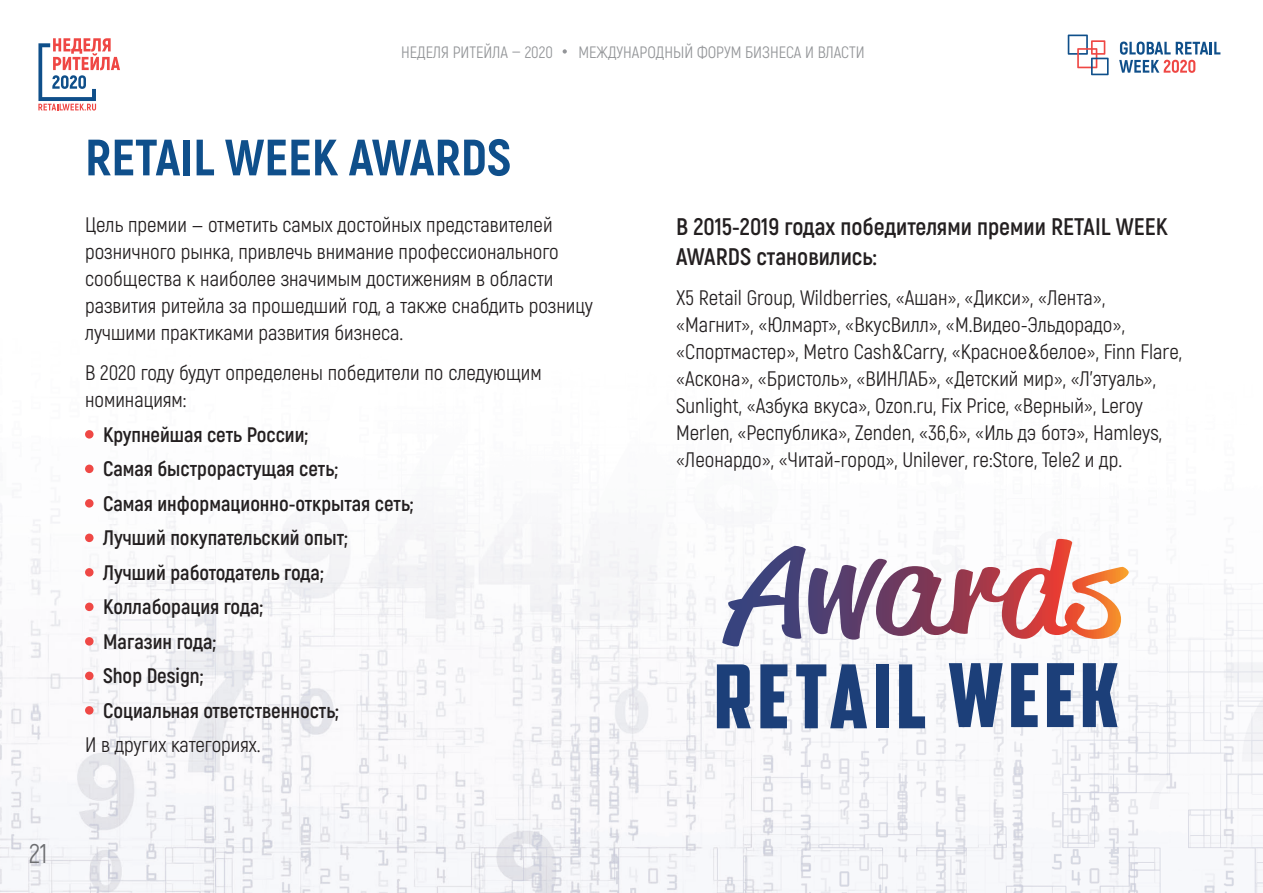
<style>
.page{position:relative;width:1263px;height:893px;background:#fff}
.page>*{position:absolute;margin:0;border:0;box-sizing:border-box;transform-origin:0 0}
.t1{font:800 51px "Akrobat";color:#0f4f8b}
.t2{font:27px "Akrobat";color:#6c6d70}
.t3{font:700 24px/30px "Akrobat";color:#231f20}
.t4{font:21px/27px "Akrobat";color:#231f20}
.t5{font:700 21px/34.5px "Akrobat";color:#231f20}
.t6{font:16.5px "Akrobat";color:#939598}
</style>
<div class="page">
<img style="left:0;top:34px;width:1263px;height:859px">
<svg style="left:563px;top:49px;width:4px;height:5px"></svg>
<svg style="left:38px;top:38px;width:82px;height:73px"></svg>
<svg style="left:1068px;top:35px;width:41px;height:40px"></svg>
<svg style="left:1119px;top:42px;width:101px;height:31px"></svg>
<div style="left:85px;top:430px;width:9px;height:9px;background:#ef4845;border-radius:50%"></div>
<div style="left:85px;top:465px;width:9px;height:8px;background:#ef4845;border-radius:50%"></div>
<div style="left:85px;top:499px;width:9px;height:9px;background:#ef4845;border-radius:50%"></div>
<div style="left:85px;top:534px;width:9px;height:8px;background:#ef4845;border-radius:50%"></div>
<div style="left:85px;top:568px;width:9px;height:9px;background:#ef4845;border-radius:50%"></div>
<div style="left:85px;top:603px;width:9px;height:8px;background:#ef4845;border-radius:50%"></div>
<div style="left:85px;top:637px;width:9px;height:9px;background:#ef4845;border-radius:50%"></div>
<div style="left:85px;top:672px;width:9px;height:8px;background:#ef4845;border-radius:50%"></div>
<div style="left:85px;top:706px;width:9px;height:9px;background:#ef4845;border-radius:50%"></div>
<svg style="left:722px;top:539px;width:407px;height:110px"></svg>
<svg style="left:717px;top:664px;width:34px;height:64px;background:#456191"></svg>
<svg style="left:760px;top:664px;width:27px;height:64px"></svg>
<svg style="left:796px;top:664px;width:71px;height:64px"></svg>
<div style="left:876px;top:664px;width:13px;height:64px;background:#1c3f79"></div>
<svg style="left:899px;top:664px;width:26px;height:64px"></svg>
<svg style="left:949px;top:663px;width:54px;height:64px"></svg>
<svg style="left:1011px;top:663px;width:27px;height:64px"></svg>
<svg style="left:1047px;top:663px;width:27px;height:64px"></svg>
<svg style="left:1083px;top:663px;width:34px;height:64px;background:#4c6795"></svg>
<p class="t2" style="left:29px;top:837px;width:20px">21</p>
<p class="t6" style="left:401px;top:42px;width:153px">НЕДЕЛЯ РИТЕЙЛА — 2020</p>
<p class="t6" style="left:578px;top:42px;width:288px">МЕЖДУНАРОДНЫЙ ФОРУМ БИЗНЕСА И ВЛАСТИ</p>
<h1 class="t1" style="left:85px;top:125px;width:427px">RETAIL WEEK AWARDS</h1>
<p class="t4" style="left:85px;top:211px;width:509px">Цель премии — отметить самых достойных представителей розничного рынка, привлечь внимание профессионального сообщества к наиболее значимым достижениям в области развития ритейла за прошедший год, а также снабдить розницу лучшими практиками развития бизнеса.</p>
<p class="t4" style="left:85px;top:359px;width:458px">В 2020 году будут определены победители по следующим номинациям:</p>
<p class="t5" style="left:103px;top:417px;width:312px">Крупнейшая сеть России;<br>Самая быстрорастущая сеть;<br>Самая информационно-открытая сеть;<br>Лучший покупательский опыт;<br>Лучший работодатель года;<br>Коллаборация года;<br>Магазин года;<br>Shop Design;<br>Социальная ответственность;</p>
<p class="t4" style="left:85px;top:731px;width:177px">И в других категориях.</p>
<p class="t3" style="left:676px;top:212px;width:493px">В 2015-2019 годах победителями премии RETAIL WEEK<br>AWARDS становились:</p>
<p class="t4" style="left:676px;top:284px;width:507px">X5 Retail Group, Wildberries, «Ашан», «Дикси», «Лента», «Магнит», «Юлмарт», «ВкусВилл», «М.Видео-Эльдорадо», «Спортмастер», Metro Cash&amp;Carry, «Красное&amp;белое», Finn Flare, «Аскона», «Бристоль», «ВИНЛАБ», «Детский мир», «Л’этуаль», Sunlight, «Азбука вкуса», Оzon.ru, Fix Price, «Верный», Leroy Merlen, «Республика», Zenden, «36,6», «Иль дэ ботэ», Hamleys, «Леонардо», «Читай-город», Unilever, re:Store, Tele2 и др.</p>
</div>
